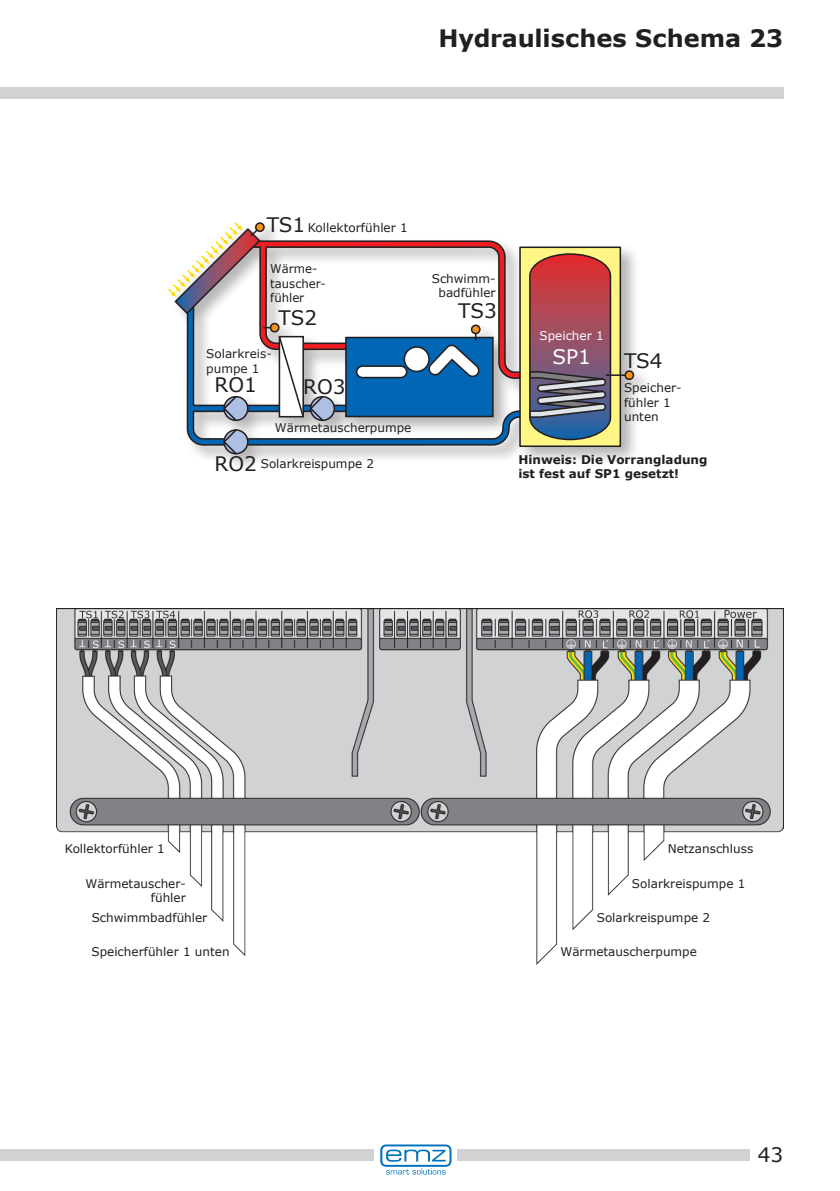
<style>
.page{position:relative;width:840px;height:1191px;background:#fff}
.page>*{position:absolute;margin:0;border:0;box-sizing:border-box;transform-origin:0 0}
.KopfschemataRechts{font:700 24px "Verdana";letter-spacing:-.005em;color:#231f20}
.t1{font:20px "Verdana";color:#231f20}
.t2{font:20px "Verdana";color:#fff}
.t3{font:12px/14.4px "Verdana";color:#231f20}
.t4{font:700 12px/14.4px "Verdana";color:#231f20}
.t5{font:12px "Verdana";color:#fff}
</style>
<div class="page">
<div style="left:0;top:1149px;width:373px;height:12px;background:#d1d2d4"></div>
<div style="left:457px;top:1149px;width:292px;height:12px;background:#d1d2d4"></div>
<div style="left:0;top:87px;width:782px;height:12px;background:#d1d2d4"></div>
<svg style="left:380px;top:1144px;width:71px;height:30px"></svg>
<img style="left:57px;top:608px;width:725px;height:357px">
<div style="left:166px;top:220px;width:486px;height:253px;background:#231f20;opacity:.33"></div>
<svg style="left:168px;top:222px;width:467px;height:234px"></svg>
<p class="KopfschemataRechts" style="left:438px;top:22px;width:346px">Hydraulisches Schema 23</p>
<p class="t1" style="left:266px;top:211px;width:40px">TS1</p>
<p class="t3" style="left:307px;top:220px;width:101px">Kollektorfühler 1</p>
<p class="t3" style="left:270px;top:262px;width:57px">Wärme&shy;tauscher&shy;fühler</p>
<p class="t1" style="left:278px;top:304px;width:40px">TS2</p>
<p class="t3" style="left:206px;top:346px;width:67px">Solarkreis&shy;pumpe 1</p>
<p class="t1" style="left:214px;top:371px;width:44px">RO1</p>
<p class="t1" style="left:303px;top:373px;width:44px">RO3</p>
<p class="t3" style="left:275px;top:420px;width:138px">Wärmetauscherpumpe</p>
<p class="t3" style="left:431px;top:271px;width:65px;text-align:center">Schwimm&shy;badfühler</p>
<p class="t1" style="left:458px;top:297px;width:40px">TS3</p>
<p class="t5" style="left:539px;top:327px;width:66px">Speicher 1</p>
<p class="t2" style="left:552px;top:343px;width:40px">SP1</p>
<p class="t1" style="left:623px;top:347px;width:40px">TS4</p>
<p class="t3" style="left:623px;top:380px;width:59px">Speicher&shy;fühler 1 unten</p>
<p class="t1" style="left:214px;top:450px;width:44px">RO2</p>
<p class="t3" style="left:261px;top:456px;width:115px">Solarkreispumpe 2</p>
<p class="t4" style="left:518px;top:452px;width:190px">Hinweis: Die Vorrangladung ist fest auf SP1 gesetzt!</p>
<p class="t3" style="left:65px;top:841px;width:101px">Kollektorfühler 1</p>
<p class="t3" style="left:667px;top:841px;width:87px">Netzanschluss</p>
<p class="t3" style="left:85px;top:876px;width:102px;text-align:right">Wärmetauscher&shy;fühler</p>
<p class="t3" style="left:631px;top:876px;width:115px">Solarkreispumpe 1</p>
<p class="t3" style="left:92px;top:910px;width:117px">Schwimmbadfühler</p>
<p class="t3" style="left:596px;top:910px;width:115px">Solarkreispumpe 2</p>
<p class="t3" style="left:91px;top:944px;width:139px">Speicherfühler 1 unten</p>
<p class="t3" style="left:560px;top:944px;width:138px">Wärmetauscherpumpe</p>
<h2 class="t1" style="left:757px;top:1141px;width:27px">43</h2>
</div>
